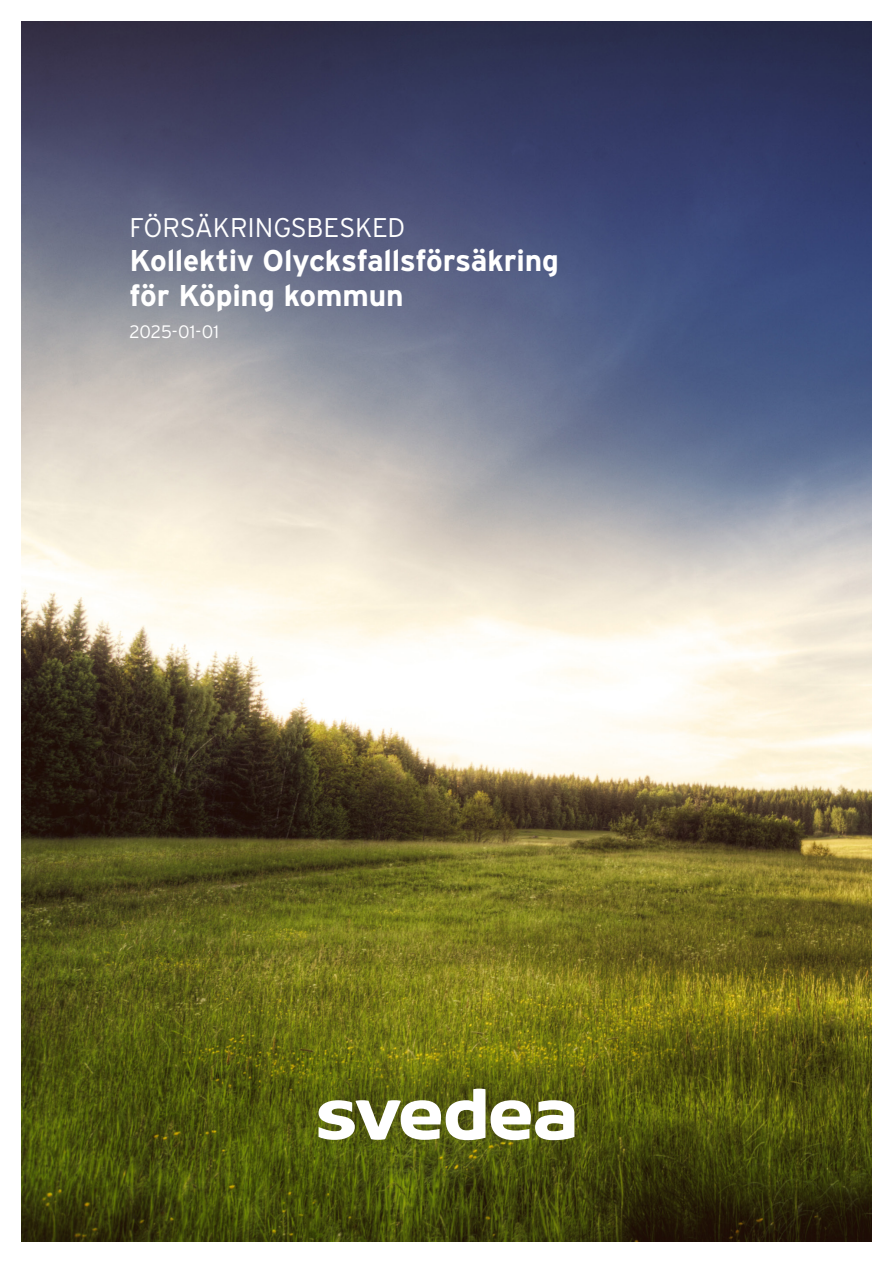
<style>
.page{position:relative;width:893px;height:1263px;background:#fff}
.page>*{position:absolute;margin:0;border:0;box-sizing:border-box;transform-origin:0 0}
.t1{font:700 30px/34.5px "Interstate";letter-spacing:-.01em;color:#fff}
.t2{font:300 27px "Interstate";letter-spacing:-.01em;color:#fff}
.Rubrik_1{font:300 18px "Interstate";color:#fff}
</style>
<div class="page">
<img style="left:21px;top:21px;width:851px;height:1221px">
<svg style="left:491px;top:1100px;width:83px;height:40px"></svg>
<svg style="left:319px;top:1089px;width:166px;height:51px"></svg>
<p class="t2" style="left:130px;top:212px;width:277px">FÖRSÄKRINGSBESKED</p>
<p class="t1" style="left:130px;top:243px;width:431px">Kollektiv Olycksfallsförsäkring för Köping kommun</p>
<p class="Rubrik_1" style="left:130px;top:321px;width:91px">2025-01-01</p>
</div>
